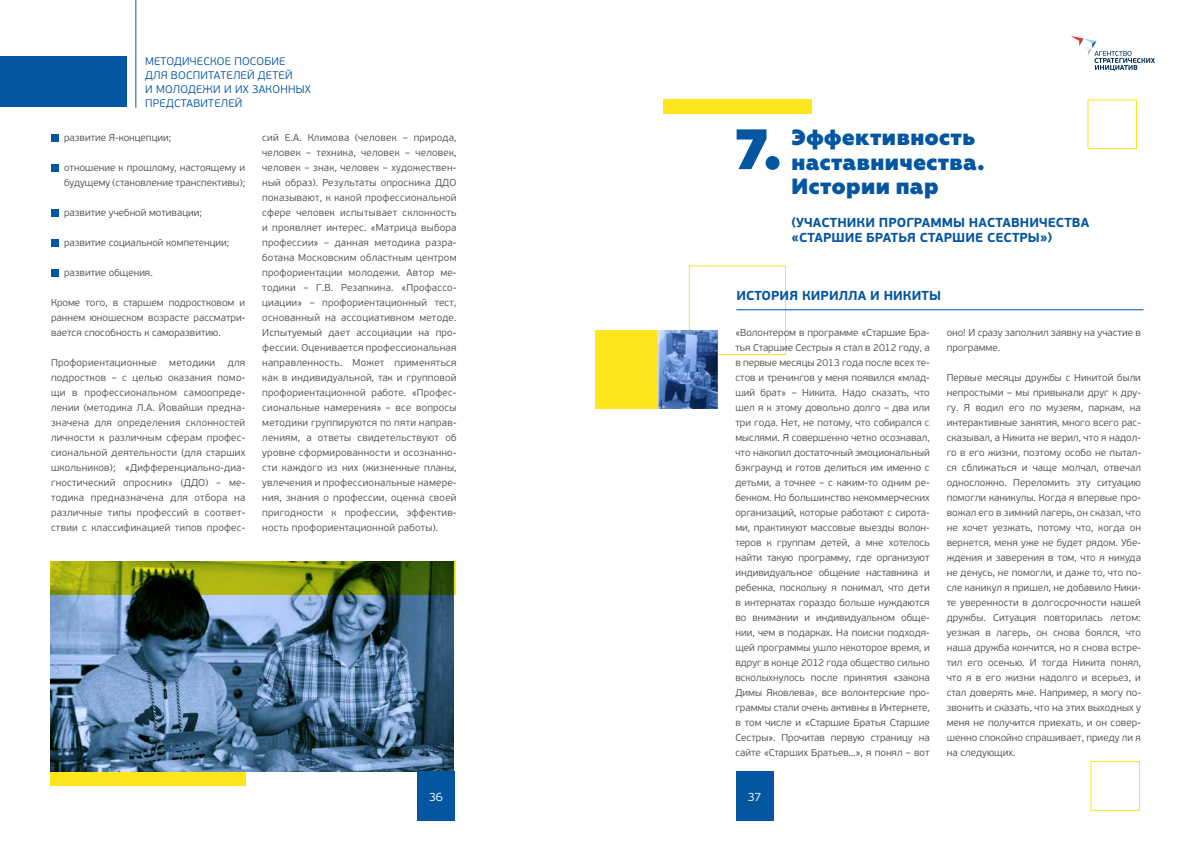
<style>
.page{position:relative;width:1191px;height:842px;background:#fff}
.page>*{position:absolute;margin:0;border:0;box-sizing:border-box;transform-origin:0 0}
.t1{font:800 56.7px "Geometria";color:#0456a0}
.t2{font:800 22px/24.7px "Geometria";letter-spacing:.025em;color:#0456a0}
.t3{font:700 13px/15px "PF Beau Sans Pro";letter-spacing:.105em;color:#0456a0}
.t4{font:300 12px "PF Beau Sans Pro";color:#fff}
.t5{font:300 11px/14px "PF Beau Sans Pro";letter-spacing:.02em;color:#0456a0}
.t6{font:300 10px/15px "PF Beau Sans Pro";color:#4a4a49;text-align:justify}
.t7{font:300 10px "PF Beau Sans Pro";letter-spacing:.02em;color:#4a4a49}
</style>
<div class="page">
<div style="left:689px;top:265px;width:97px;height:90px;border:1px solid #fbe614"></div>
<div style="left:1090px;top:761px;width:50px;height:50px;border:1px solid #fbe614"></div>
<div style="left:1087px;top:99px;width:50px;height:50px;border:1px solid #fbe614"></div>
<div style="left:51px;top:134px;width:8px;height:8px;background:#0456a0"></div>
<div style="left:51px;top:164px;width:8px;height:8px;background:#0456a0"></div>
<div style="left:51px;top:209px;width:8px;height:8px;background:#0456a0"></div>
<div style="left:51px;top:239px;width:8px;height:8px;background:#0456a0"></div>
<div style="left:51px;top:269px;width:8px;height:8px;background:#0456a0"></div>
<hr style="left:736px;top:309px;width:407px;height:1px;background:#0456a0">
<div style="left:663px;top:99px;width:149px;height:14px;background:#fde61c"></div>
<div style="left:50px;top:771px;width:195px;height:15px;background:#fde61c"></div>
<div style="left:595px;top:330px;width:123px;height:78px;background:#fde61c"></div>
<img style="left:658px;top:330px;width:60px;height:78px">
<img style="left:50px;top:595px;width:404px;height:176px">
<svg style="left:50px;top:561px;width:405px;height:34px;background:#70800d"></svg>
<div style="left:0;top:56px;width:126px;height:51px;background:#0456a0"></div>
<hr style="left:135px;top:0;width:1px;height:108px;background:#0456a0">
<svg style="left:1071px;top:36px;width:84px;height:35px"></svg>
<div style="left:417px;top:771px;width:37px;height:50px;background:#0456a0"></div>
<div style="left:736px;top:771px;width:37px;height:50px;background:#0456a0"></div>
<p class="t5" style="left:145px;top:54px;width:167px">Методическое пособие<br>для воспитателей детей<br>и молодежи и их законных представителей</p>
<p class="t6" style="left:64px;top:130px;width:109px">развитие Я-концепции;</p>
<p class="t6" style="left:64px;top:160px;width:183px">отношение к прошлому, настоящему и будущему (становление транспективы);</p>
<p class="t6" style="left:64px;top:205px;width:139px">развитие учебной мотивации;</p>
<p class="t6" style="left:64px;top:235px;width:167px">развитие социальной компетенции;</p>
<p class="t6" style="left:64px;top:265px;width:90px">развитие общения.</p>
<p class="t6" style="left:51px;top:295px;width:196px">Кроме того, в старшем подростковом и раннем юношеском возрасте рассматри&shy;вается способность к саморазвитию.</p>
<p class="t7" style="left:51px;top:357px;width:107px">Профориентационные</p>
<p class="t7" style="left:169px;top:357px;width:47px">методики</p>
<p class="t6" style="left:51px;top:355px;width:196px;text-indent:177px">для подростков – с целью оказания помо&shy;щи в профессиональном самоопреде&shy;лении (методика Л.А. Йовайши предна&shy;значена для определения склонностей личности к различным сферам профес&shy;сиональной деятельности (для старших школьников); «Дифференциально-диа&shy;гностический опросник» (ДДО) – ме&shy;тодика предназначена для отбора на различные типы профессий в соответ&shy;ствии с классификацией типов профес-</p>
<p class="t6" style="left:262px;top:130px;width:196px">сий Е.А. Климова (человек – природа, человек – техника, человек – человек, человек – знак, человек – художествен&shy;ный образ). Результаты опросника ДДО показывают, к какой профессиональной сфере человек испытывает склонность и проявляет интерес. «Матрица выбора профессии» – данная методика разра&shy;ботана Московским областным центром профориентации молодежи. Автор ме&shy;тодики – Г.В. Резапкина. «Профассо&shy;циации» – профориентационный тест, основанный на ассоциативном методе.<br>Испытуемый дает ассоциации на про&shy;фессии. Оценивается профессиональная направленность. Может применяться как в индивидуальной, так и групповой профориентационной работе. «Профес&shy;сиональные намерения» – все вопросы методики группируются по пяти направ&shy;лениям, а ответы свидетельствуют об уровне сформированности и осознанно&shy;сти каждого из них (жизненные планы, увлечения и профессиональные намере&shy;ния, знания о профессии, оценка своей пригодности к профессии, эффектив&shy;ность профориентационной работы).</p>
<h2 class="t2" style="left:791px;top:126px;width:194px">Эффективность наставничества.<br>Истории пар</h2>
<h1 class="t1" style="left:735px;top:115px;width:47px">7.</h1>
<h3 class="t3" style="left:791px;top:215px;width:299px">(участники программы наставничества «Старшие Братья Старшие Сестры»)</h3>
<h3 class="t3" style="left:736px;top:288px;width:206px">История Кирилла и Никиты</h3>
<p class="t6" style="left:735px;top:325px;width:196px">«Волонтером в программе «Старшие Бра&shy;тья Старшие Сестры» я стал в 2012 году, а в первые месяцы 2013 года после всех те&shy;стов и тренингов у меня появился «млад&shy;ший брат» – Никита. Надо сказать, что шел я к этому довольно долго – два или три года. Нет, не потому, что собирался с мыслями. Я совершенно четко осознавал, что накопил достаточный эмоциональный бэкграунд и готов делиться им именно с детьми, а точнее – с каким-то одним ре&shy;бенком. Но большинство некоммерческих организаций, которые работают с сирота&shy;ми, практикуют массовые выезды волон&shy;теров к группам детей, а мне хотелось найти такую программу, где организуют индивидуальное общение наставника и ребенка, поскольку я понимал, что дети в интернатах гораздо больше нуждаются во внимании и индивидуальном обще&shy;нии, чем в подарках. На поиски подходя&shy;щей программы ушло некоторое время, и вдруг в конце 2012 года общество сильно всколыхнулось после принятия «закона Димы Яковлева», все волонтерские про&shy;граммы стали очень активны в Интернете, в том числе и «Старшие Братья Старшие Сестры». Прочитав первую страницу на сайте «Старших Братьев…», я понял – вот</p>
<p class="t6" style="left:946px;top:325px;width:196px">оно! И сразу заполнил заявку на участие в программе.</p>
<p class="t6" style="left:946px;top:370px;width:196px">Первые месяцы дружбы с Никитой были непростыми – мы привыкали друг к дру&shy;гу. Я водил его по музеям, паркам, на интерактивные занятия, много всего рас&shy;сказывал, а Никита не верил, что я надол&shy;го в его жизни, поэтому особо не пытал&shy;ся сближаться и чаще молчал, отвечал односложно. Переломить эту ситуацию помогли каникулы. Когда я впервые про&shy;вожал его в зимний лагерь, он сказал, что не хочет уезжать, потому что, когда он вернется, меня уже не будет рядом. Убе&shy;ждения и заверения в том, что я никуда не денусь, не помогли, и даже то, что по&shy;сле каникул я пришел, не добавило Ники&shy;те уверенности в долгосрочности нашей дружбы. Ситуация повторилась летом: уезжая в лагерь, он снова боялся, что наша дружба кончится, но я снова встре&shy;тил его осенью. И тогда Никита понял, что я в его жизни надолго и всерьез, и стал доверять мне. Например, я могу по&shy;звонить и сказать, что на этих выходных у меня не получится приехать, и он совер&shy;шенно спокойно спрашивает, приеду ли я на следующих.</p>
<p class="t4" style="left:429px;top:790px;width:15px">36</p>
<p class="t4" style="left:748px;top:790px;width:15px">37</p>
</div>
